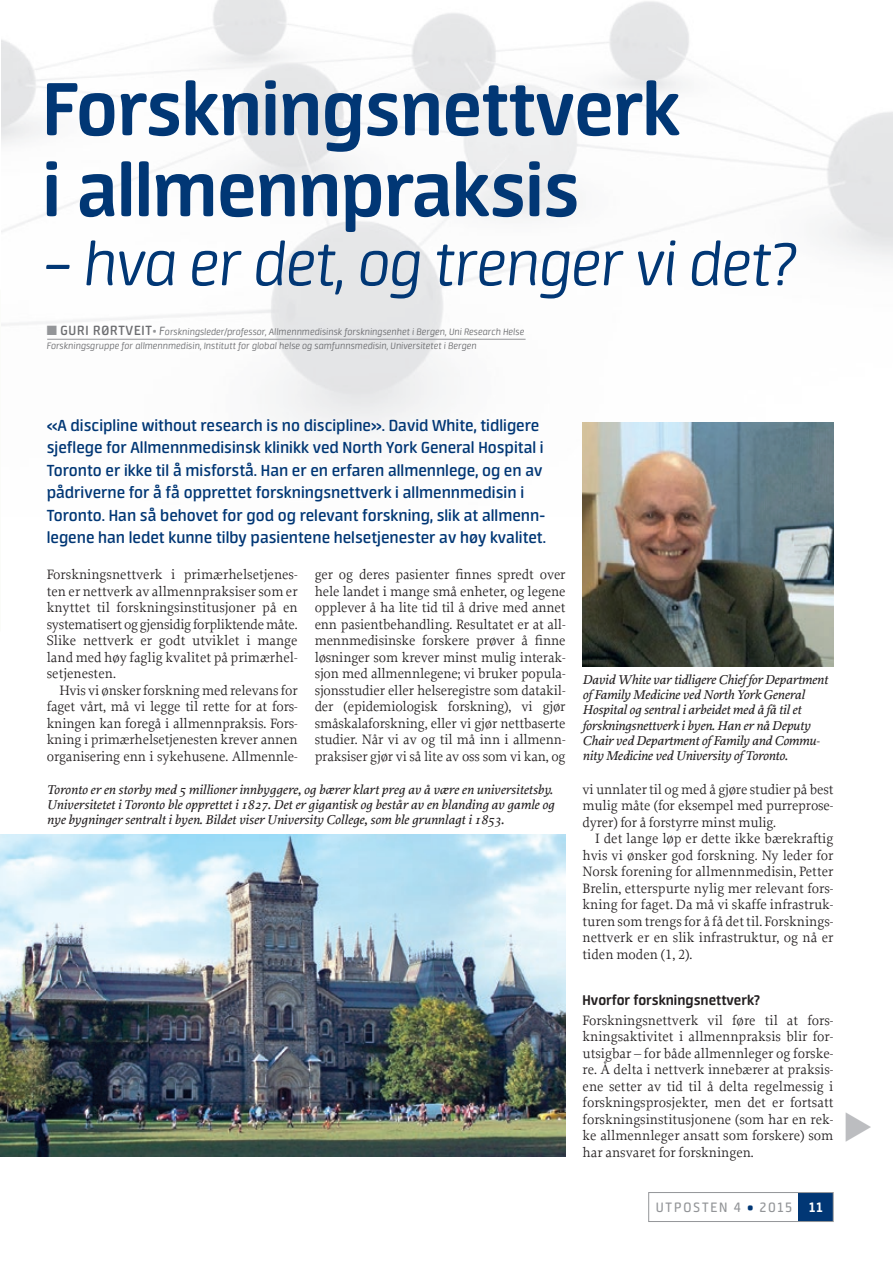
<style>
.page{position:relative;width:893px;height:1263px;background:#fff}
.page>*{position:absolute;margin:0;border:0;box-sizing:border-box;transform-origin:0 0}
.t1{font:700 84px/81px "Neuron";letter-spacing:-.01em;color:#013775}
.t2{font:italic 300 69px "Neuron";letter-spacing:-.02em;color:#013775}
.t3{font:600 18px/22.5px "Neuron";color:#013775}
.t4{font:700 15.75px "Neuron";color:#231f20}
.t5{font:15.3px "Neuron";letter-spacing:.115em;color:#939598}
.t6{font:14.25px/16.5px "Proforma";letter-spacing:-.005em;color:#231f20;text-align:justify}
.t7{font:italic 500 13.5px/15.3px "Proforma";letter-spacing:-.01em;color:#231f20}
.t8{font:italic 300 10.5px/14.1px "Neuron";color:#6c6d70}
.s1{color:#939598}
.s2{font-weight:600;font-style:normal;font-size:15px}
.s3{font-style:normal;font-size:13.5px;color:#939598}
.s4{font-size:13.5px}
.s5{font-family:"Proforma Book SC"}
.s6{font-weight:900;color:#013775}
.s7{font-weight:700;color:#fff}
</style>
<div class="page">
<div style="left:799px;top:1192px;width:34px;height:29px;background:#013775"></div>
<div style="left:648px;top:1192px;width:185px;height:30px;border:1px solid #939598"></div>
<img style="left:1px;top:0;width:892px;height:517px">
<img style="left:583px;top:422px;width:250px;height:244px">
<img style="left:0;top:834px;width:566px;height:323px">
<hr style="left:47px;top:339px;width:479px;height:1px;background:#939598">
<h1 class="t1" style="left:43px;top:68px;width:640px">Forskningsnettverk i allmennpraksis</h1>
<h2 class="t2" style="left:44px;top:227px;width:753px">– hva er det, og trenger vi det?</h2>
<p class="t8" style="left:47px;top:325px;width:479px"><span class="s1">■</span> <span class="s2">GURI RØRTVEIT</span><span class="s3">•</span> <span class="s4">F</span>orskningsleder/professor, Allmennmedisinsk forskningsenhet i Bergen, Uni Research Helse<br>Forskningsgruppe for allmennmedisin, Institutt for global helse og samfunnsmedisin, Universitetet i Bergen</p>
<p class="t3" style="left:47px;top:414px;width:501px">«A discipline without research is no discipline». David White, tidligere sjeflege for Allmennmedisinsk klinikk ved North York General Hospital i Toronto er ikke til å misforstå. Han er en erfaren allmennlege, og en av pådriverne for å få opprettet forskningsnettverk i allmennmedisin i Toronto. Han så behovet for god og relevant forskning, slik at allmenn&shy;legene han ledet kunne tilby pasientene helsetjenester av høy kvalitet.</p>
<p class="t6" style="left:47px;top:566px;width:252px">Forskningsnettverk i primærhelsetjenes&shy;ten er nettverk av allmennpraksiser som er knyttet til forskningsinstitusjoner på en systematisert og gjensidig forpliktende måte.<br>Slike nettverk er godt utviklet i mange land med høy faglig kvalitet på primærhel&shy;setjenesten.</p>
<p class="t6" style="left:47px;top:682px;width:252px;text-indent:13px">Hvis vi ønsker forskning med relevans for faget vårt, må vi legge til rette for at fors&shy;kningen kan foregå i allmennpraksis. Fors&shy;kning i primærhelsetjenesten krever annen organisering enn i sykehusene. Allmennle-</p>
<p class="t6" style="left:315px;top:566px;width:252px">ger og deres pasienter finnes spredt over hele landet i mange små enheter, og legene opplever å ha lite tid til å drive med annet enn pasientbehandling. Resultatet er at all&shy;mennmedisinske forskere prøver å finne løsninger som krever minst mulig interak&shy;sjon med allmennlegene; vi bruker popula&shy;sjonsstudier eller helseregistre som datakil&shy;der (epidemiologisk forskning), vi gjør småskalaforskning, eller vi gjør nettbaserte studier. Når vi av og til må inn i allmenn&shy;praksiser gjør vi så lite av oss som vi kan, og</p>
<p class="t7" style="left:47px;top:781px;width:509px;text-align:justify">Toronto er en storby med 5 millioner innbyggere, og bærer klart preg av å være en universitetsby.<br>Universitetet i Toronto ble opprettet i 1827. Det er gigantisk og består av en blanding av gamle og nye bygninger sentralt i byen. Bildet viser University College, som ble grunnlagt i 1853.</p>
<p class="t7" style="left:583px;top:671px;width:247px">David White var tidligere Chief for Department of Family Medicine ved North York General Hospital og sentral i arbeidet med å få til et forskningsnettverk i byen. Han er nå Deputy Chair ved Department of Family and Commu&shy;nity Medicine ved University of Toronto.</p>
<p class="t6" style="left:583px;top:781px;width:252px">vi unnlater til og med å gjøre studier på best mulig måte (for eksempel med purreprose&shy;dyrer) for å forstyrre minst mulig.</p>
<p class="t6" style="left:583px;top:830px;width:252px;text-indent:13px">I det lange løp er dette ikke bærekraftig hvis vi ønsker god forskning. Ny leder for Norsk forening for allmennmedisin, Petter Brelin, etterspurte nylig mer relevant fors&shy;kning for faget. Da må vi skaffe infrastruk&shy;turen som trengs for å få det til. Forsknings&shy;nettverk er en slik infrastruktur, og nå er tiden moden <span class="s5">(1, 2)</span>.</p>
<p class="t4" style="left:583px;top:991px;width:179px">Hvorfor forskningsnettverk?</p>
<p class="t6" style="left:583px;top:1012px;width:252px">Forskningsnettverk vil føre til at fors&shy;kningsaktivitet i allmennpraksis blir for&shy;utsigbar – for både allmennleger og forske&shy;re. Å delta i nettverk innebærer at praksis&shy;ene setter av tid til å delta regelmessig i forskningsprosjekter, men det er fortsatt forskningsinstitusjonene (som har en rek&shy;ke allmennleger ansatt som forskere) som har ansvaret for forskningen.</p>
<p class="t5" style="left:656px;top:1199px;width:169px">UTPOSTEN 4 <span class="s6">•</span> 2015 <span class="s7">11</span></p>
</div>
